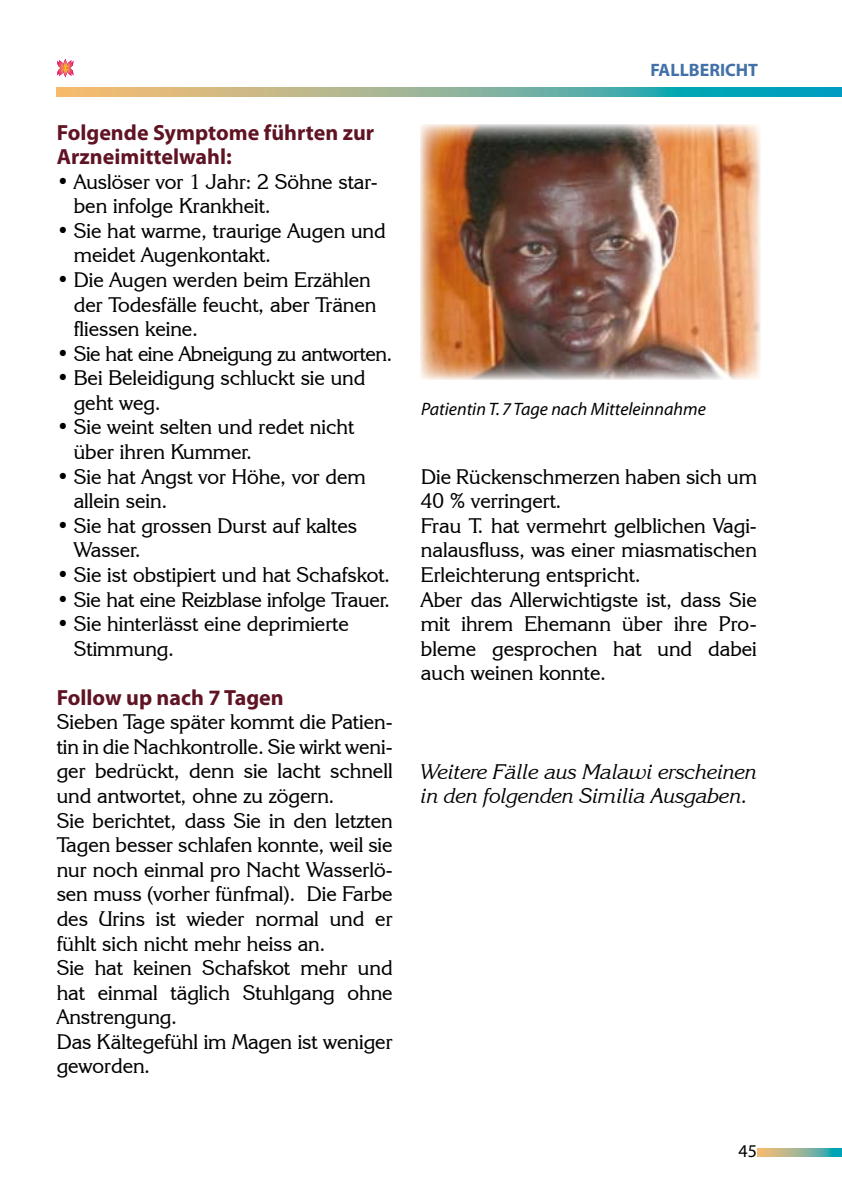
<style>
.page{position:relative;width:842px;height:1191px;background:#fff}
.page>*{position:absolute;margin:0;border:0;box-sizing:border-box;transform-origin:0 0}
.t1{font:700 22px/24px "Myriad Pro";color:#601423}
.t2{font:21px/24.6px "Korinna IT Cby BT";color:#000}
.t3{font:italic 21px/24.6px "Korinna IT Cby BT";color:#000}
.t4{font:21px "Korinna IT Cby BT";letter-spacing:-.02em;color:#000}
.t5{font:italic 18px "Myriad";color:#000}
.t6{font:700 18px "Myriad Pro";color:#4271a8}
.t7{font:18px "Myriad Pro";color:#000}
</style>
<div class="page">
<svg style="left:57px;top:88px;width:785px;height:8px;background:#7fb09a"></svg>
<svg style="left:757px;top:1148px;width:85px;height:8px"></svg>
<svg style="left:57px;top:59px;width:17px;height:18px"></svg>
<img style="left:421px;top:125px;width:339px;height:254px">
<p class="t1" style="left:57px;top:119px;width:319px">Folgende Symptome führten zur<br>Arzneimittelwahl:</p>
<p class="t2" style="left:74px;top:169px;width:305px;text-indent:-17px">• Auslöser vor 1 Jahr: 2 Söhne star&shy;ben infolge Krankheit.</p>
<p class="t2" style="left:74px;top:218px;width:313px;text-indent:-17px">• Sie hat warme, traurige Augen und meidet Augenkontakt.</p>
<p class="t2" style="left:74px;top:267px;width:304px;text-indent:-17px">• Die Augen werden beim Erzählen der Todesfälle feucht, aber Tränen fliessen keine.</p>
<p class="t4" style="left:57px;top:340px;width:337px">• Sie hat eine Abneigung zu antworten.</p>
<p class="t2" style="left:74px;top:365px;width:293px;text-indent:-17px">• Bei Beleidigung schluckt sie und geht weg.</p>
<p class="t2" style="left:74px;top:414px;width:282px;text-indent:-17px">• Sie weint selten und redet nicht über ihren Kummer.</p>
<p class="t2" style="left:74px;top:464px;width:294px;text-indent:-17px">• Sie hat Angst vor Höhe, vor dem allein sein.</p>
<p class="t2" style="left:74px;top:513px;width:285px;text-indent:-17px">• Sie hat grossen Durst auf kaltes<br>Wasser.</p>
<p class="t2" style="left:57px;top:562px;width:335px">• Sie ist obstipiert und hat Schafskot.</p>
<p class="t2" style="left:57px;top:586px;width:335px">• Sie hat eine Reizblase infolge Trauer.</p>
<p class="t2" style="left:74px;top:611px;width:277px;text-indent:-17px">• Sie hinterlässt eine deprimierte<br>Stimmung.</p>
<p class="t1" style="left:57px;top:684px;width:229px">Follow up nach 7 Tagen</p>
<p class="t2" style="left:57px;top:709px;width:337px">Sieben Tage später kommt die Patien&shy;tin in die Nachkontrolle. Sie wirkt weni&shy;ger bedrückt, denn sie lacht schnell und antwortet, ohne zu zögern.<br>Sie berichtet, dass Sie in den letzten<br>Tagen besser schlafen konnte, weil sie nur noch einmal pro Nacht Wasserlö&shy;sen muss (vorher fünfmal). Die Farbe des Urins ist wieder normal und er fühlt sich nicht mehr heiss an.<br>Sie hat keinen Schafskot mehr und hat einmal täglich Stuhlgang ohne<br>Anstrengung.<br>Das Kältegefühl im Magen ist weniger geworden.</p>
<p class="t6" style="left:650px;top:59px;width:109px">FALLBERICHT</p>
<p class="t5" style="left:421px;top:400px;width:286px">Patientin T. 7 Tage nach Mitteleinnahme</p>
<p class="t2" style="left:421px;top:464px;width:337px">Die Rückenschmerzen haben sich um<br>40 % verringert.<br>Frau T. hat vermehrt gelblichen Vagi&shy;nalausfluss, was einer miasmatischen<br>Erleichterung entspricht.<br>Aber das Allerwichtigste ist, dass Sie mit ihrem Ehemann über ihre Pro&shy;bleme gesprochen hat und dabei auch weinen konnte.</p>
<p class="t3" style="left:421px;top:758px;width:337px">Weitere Fälle aus Malawi erscheinen in den folgenden Similia Ausgaben.</p>
<p class="t7" style="left:738px;top:1139px;width:20px">45</p>
</div>
